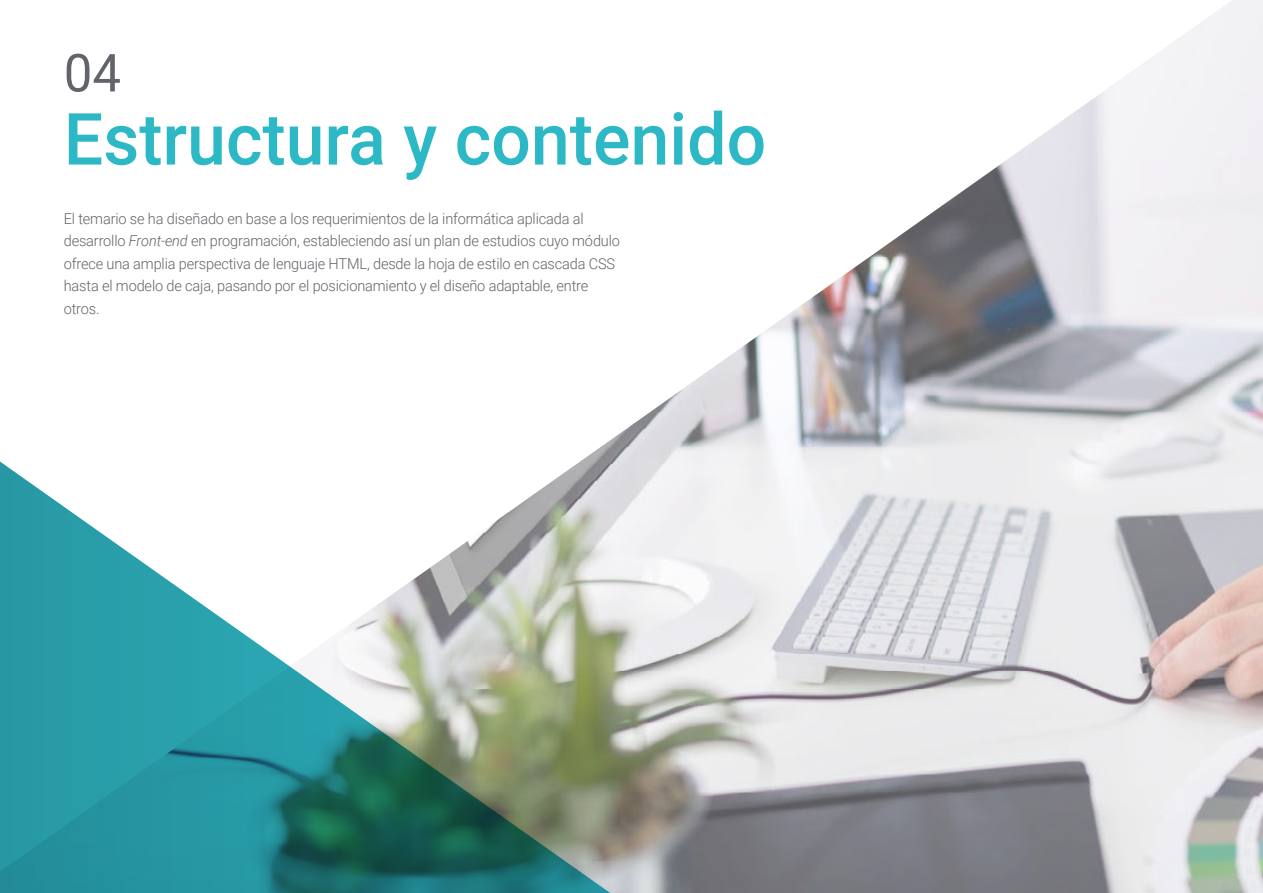
<style>
.page{position:relative;width:1263px;height:893px;background:#fff}
.page>*{position:absolute;margin:0;border:0;box-sizing:border-box;transform-origin:0 0}
.t1{font:500 72px "Roboto";color:#2db8c5}
.t2{font:52.5px "Roboto";color:#61646a}
.t3{font:300 15px/22.5px "Roboto";letter-spacing:-.01em;color:#61646a}
.s1{font-style:italic}
</style>
<div class="page">
<img style="left:602px;top:0;width:661px;height:893px">
<svg style="left:0;top:446px;width:640px;height:447px"></svg>
<h2 class="t2" style="left:64px;top:36px;width:59px">04</h2>
<h1 class="t1" style="left:64px;top:89px;width:704px">Estructura y contenido</h1>
<p class="t3" style="left:64px;top:207px;width:558px">El temario se ha diseñado en base a los requerimientos de la informática aplicada al desarrollo <span class="s1">Front-end</span> en programación, estableciendo así un plan de estudios cuyo módulo ofrece una amplia perspectiva de lenguaje HTML, desde la hoja de estilo en cascada CSS hasta el modelo de caja, pasando por el posicionamiento y el diseño adaptable, entre otros.</p>
</div>
